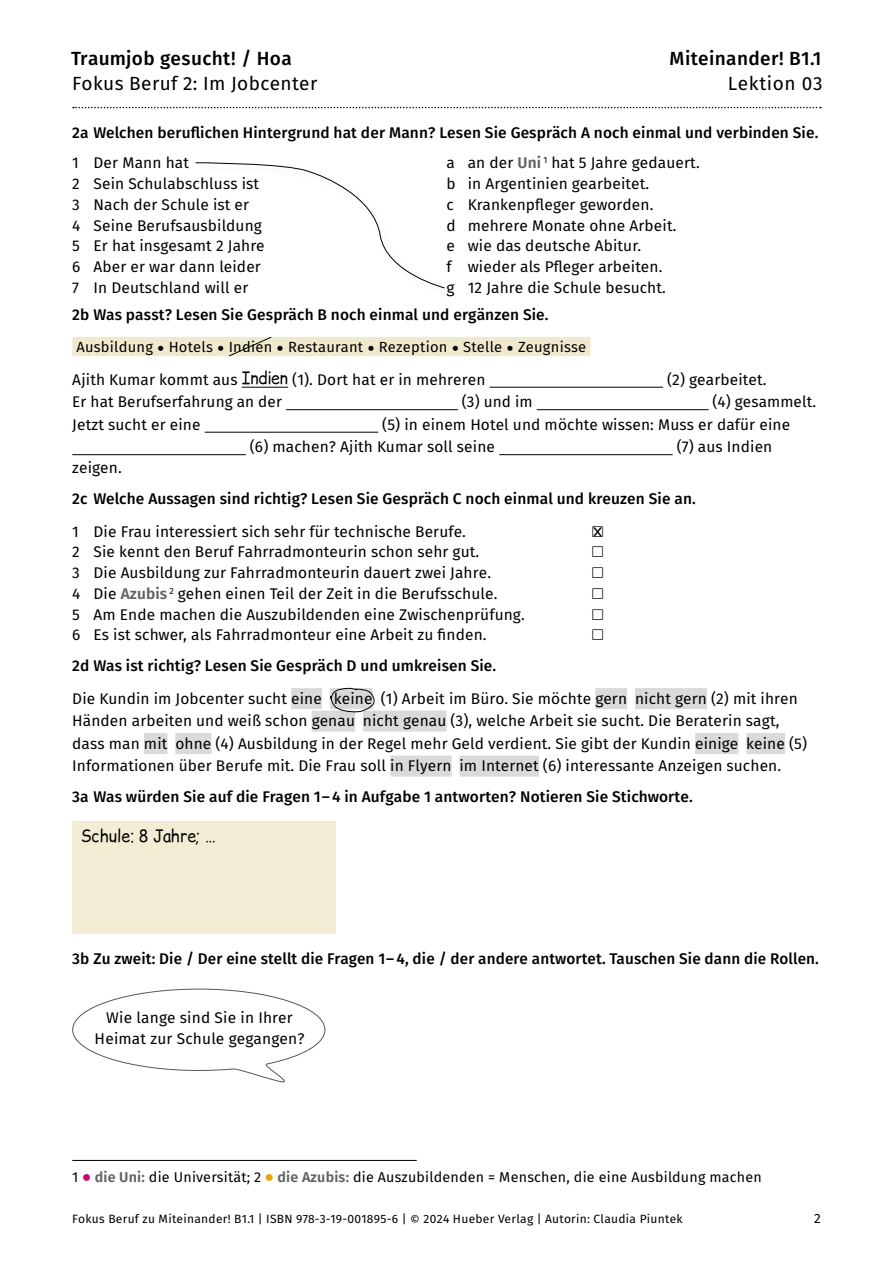
<style>
.page{position:relative;width:893px;height:1263px;background:#fff}
.page>*{position:absolute;margin:0;border:0;box-sizing:border-box;transform-origin:0 0}
.t1{font:500 19.05px "Susp Sans";letter-spacing:.02em;color:#000}
.t2{font:19.05px "Susp Sans";letter-spacing:.02em;color:#000}
.t3{font:17.25px "Susp Comic";letter-spacing:.01em;color:#000;scale:.92 1}
.t4{font:15.45px/20.7px "Susp Sans";letter-spacing:.01em;color:#000}
.t5{font:500 15.45px "Susp Sans";letter-spacing:.01em;color:#000}
.t6{font:14.7px "Susp Sans";letter-spacing:.015em;color:#000}
.t7{font:14.25px "Susp Sans";letter-spacing:.015em;color:#000}
.t8{font:13.5px "Susp Sans";color:#000}
.t9{font:12px "Susp Sans";letter-spacing:.025em;color:#000}
.s1{font-weight:600;color:#646363}
.s2{font-size:22.5px}
.s3{font-family:"Susp Comic";font-size:17.25px}
.s4{color:#e9a200}
</style>
<div class="page">
<svg style="left:73px;top:107px;width:748px;height:1px"></svg>
<div style="left:72px;top:337px;width:518px;height:19px;background:#f1e9ce"></div>
<hr style="left:242px;top:387px;width:46px;height:1px;background:#000">
<hr style="left:490px;top:387px;width:173px;height:1px;background:#000">
<hr style="left:286px;top:409px;width:172px;height:1px;background:#000">
<hr style="left:537px;top:409px;width:172px;height:1px;background:#000">
<hr style="left:205px;top:432px;width:173px;height:1px;background:#000">
<hr style="left:72px;top:454px;width:174px;height:1px;background:#000">
<hr style="left:499px;top:454px;width:174px;height:1px;background:#000">
<div style="left:291px;top:688px;width:31px;height:21px;background:#dadada"></div>
<div style="left:595px;top:688px;width:32px;height:21px;background:#dadada"></div>
<div style="left:635px;top:688px;width:72px;height:21px;background:#dadada"></div>
<div style="left:312px;top:710px;width:43px;height:21px;background:#dadada"></div>
<div style="left:363px;top:710px;width:83px;height:21px;background:#dadada"></div>
<div style="left:144px;top:733px;width:23px;height:21px;background:#dadada"></div>
<div style="left:175px;top:733px;width:36px;height:21px;background:#dadada"></div>
<div style="left:695px;top:733px;width:43px;height:21px;background:#dadada"></div>
<div style="left:746px;top:733px;width:39px;height:21px;background:#dadada"></div>
<div style="left:390px;top:755px;width:62px;height:21px;background:#dadada"></div>
<div style="left:459px;top:755px;width:80px;height:21px;background:#dadada"></div>
<hr style="left:72px;top:1160px;width:345px;height:1px;background:#000">
<svg style="left:195px;top:162px;width:250px;height:127px"></svg>
<svg style="left:229px;top:336px;width:43px;height:21px"></svg>
<div style="left:327px;top:684px;width:60px;height:41px;background:#000;opacity:.16"></div>
<svg style="left:330px;top:687px;width:47px;height:27px"></svg>
<svg style="left:72px;top:988px;width:254px;height:94px"></svg>
<div style="left:72px;top:821px;width:264px;height:112px;background:#f3ecd4"></div>
<p class="t1" style="left:71px;top:43px;width:222px">Traumjob gesucht! / Hoa</p>
<p class="t2" style="left:72px;top:68px;width:247px">Fokus Beruf 2: Im Jobcenter</p>
<p class="t2" style="left:728px;top:69px;width:96px">Lektion 03</p>
<p class="t1" style="left:669px;top:43px;width:153px">Miteinander! B1.1</p>
<p class="t5" style="left:72px;top:120px;width:748px">2a Welchen beruflichen Hintergrund hat der Mann? Lesen Sie Gespräch A noch einmal und verbinden Sie.</p>
<p class="t4" style="left:72px;top:152px;width:194px">1 Der Mann hat<br>2 Sein Schulabschluss ist<br>3 Nach der Schule ist er<br>4 Seine Berufsausbildung<br>5 Er hat insgesamt 2 Jahre<br>6 Aber er war dann leider<br>7 In Deutschland will er</p>
<p class="t4" style="left:446px;top:152px;width:255px">a an der <span class="s1">Uni</span> <sup>1</sup> hat 5 Jahre gedauert. b in Argentinien gearbeitet.<br>c Krankenpfleger geworden.<br>d mehrere Monate ohne Arbeit.<br>e wie das deutsche Abitur.<br>f wieder als Pfleger arbeiten.<br>g 12 Jahre die Schule besucht.</p>
<p class="t5" style="left:72px;top:302px;width:478px">2b Was passt? Lesen Sie Gespräch B noch einmal und ergänzen Sie.</p>
<p class="t6" style="left:77px;top:335px;width:511px">Ausbildung <span class="s2">•</span> Hotels <span class="s2">•</span> Indien <span class="s2">•</span> Restaurant <span class="s2">•</span> Rezeption <span class="s2">•</span> Stelle <span class="s2">•</span> Zeugnisse</p>
<p class="t4" style="left:72px;top:368px;width:415px">Ajith Kumar kommt aus <span class="s3">Indien</span> (1). Dort hat er in mehreren</p>
<p class="t4" style="left:667px;top:368px;width:101px">(2) gearbeitet.</p>
<p class="t4" style="left:72px;top:391px;width:211px">Er hat Berufserfahrung an der</p>
<p class="t4" style="left:462px;top:391px;width:72px">(3) und im</p>
<p class="t4" style="left:712px;top:391px;width:105px">(4) gesammelt.</p>
<p class="t4" style="left:72px;top:413px;width:130px">Jetzt sucht er eine</p>
<p class="t4" style="left:250px;top:412px;width:542px;line-height:22.5px;text-indent:132px">(5) in einem Hotel und möchte wissen: Muss er dafür eine (6) machen? Ajith Kumar soll seine</p>
<p class="t4" style="left:677px;top:436px;width:97px">(7) aus Indien</p>
<p class="t4" style="left:72px;top:457px;width:51px">zeigen.</p>
<p class="t5" style="left:72px;top:486px;width:625px">2c Welche Aussagen sind richtig? Lesen Sie Gespräch C noch einmal und kreuzen Sie an.</p>
<p class="t4" style="left:72px;top:520px;width:395px">1 Die Frau interessiert sich sehr für technische Berufe.</p>
<p class="t4" style="left:591px;top:520px;width:14px">[]<span class="s3">x</span></p>
<p class="t4" style="left:72px;top:541px;width:408px">2 Sie kennt den Beruf Fahrradmonteurin schon sehr gut.</p>
<p class="t4" style="left:591px;top:541px;width:14px">[]</p>
<p class="t4" style="left:72px;top:562px;width:420px">3 Die Ausbildung zur Fahrradmonteurin dauert zwei Jahre.</p>
<p class="t4" style="left:591px;top:562px;width:14px">[]</p>
<p class="t4" style="left:72px;top:582px;width:427px">4 Die <span class="s1">Azubis</span> <sup>2</sup> gehen einen Teil der Zeit in die Berufsschule.</p>
<p class="t4" style="left:591px;top:582px;width:14px">[]</p>
<p class="t4" style="left:72px;top:603px;width:454px">5 Am Ende machen die Auszubildenden eine Zwischenprüfung.</p>
<p class="t4" style="left:591px;top:603px;width:14px">[]</p>
<p class="t4" style="left:72px;top:624px;width:416px">6 Es ist schwer, als Fahrradmonteur eine Arbeit zu finden.</p>
<p class="t4" style="left:591px;top:624px;width:14px">[]</p>
<p class="t5" style="left:72px;top:653px;width:426px">2d Was ist richtig? Lesen Sie Gespräch D und umkreisen Sie.</p>
<p class="t4" style="left:72px;top:686px;width:736px;line-height:22.5px">Die Kundin im Jobcenter sucht eine keine (1) Arbeit im Büro. Sie möchte gern nicht gern (2) mit ihren Händen arbeiten und weiß schon genau nicht genau (3), welche Arbeit sie sucht. Die Beraterin sagt, dass man mit ohne (4) Ausbildung in der Regel mehr Geld verdient. Sie gibt der Kundin einige keine (5)<br>Informationen über Berufe mit. Die Frau soll in Flyern im Internet (6) interessante Anzeigen suchen.</p>
<p class="t5" style="left:72px;top:784px;width:622px">3a Was würden Sie auf die Fragen 1– 4 in Aufgabe 1 antworten? Notieren Sie Stichworte.</p>
<p class="t3" style="left:81px;top:826px;width:148px">Schule: 8 Jahre; …</p>
<p class="t5" style="left:72px;top:946px;width:748px">3b Zu zweit: Die / Der eine stellt die Fragen 1– 4, die / der andere antwortet. Tauschen Sie dann die Rollen.</p>
<p class="t4" style="left:95px;top:1007px;width:211px;text-align:center">Wie lange sind Sie in Ihrer<br>Heimat zur Schule gegangen?</p>
<p class="t7" style="left:72px;top:1166px;width:691px">1 <span class="s1">die Uni:</span> die Universität; 2 <span class="s4">□</span> <span class="s1">die Azubis:</span> die Auszubildenden = Menschen, die eine Ausbildung machen</p>
<p class="t9" style="left:72px;top:1209px;width:612px">Fokus Beruf zu Miteinander! B1.1 | ISBN 978-3-19-001895-6 | © 2024 Hueber Verlag | Autorin: Claudia Piuntek</p>
<p class="t8" style="left:814px;top:1207px;width:8px">2</p>
</div>
